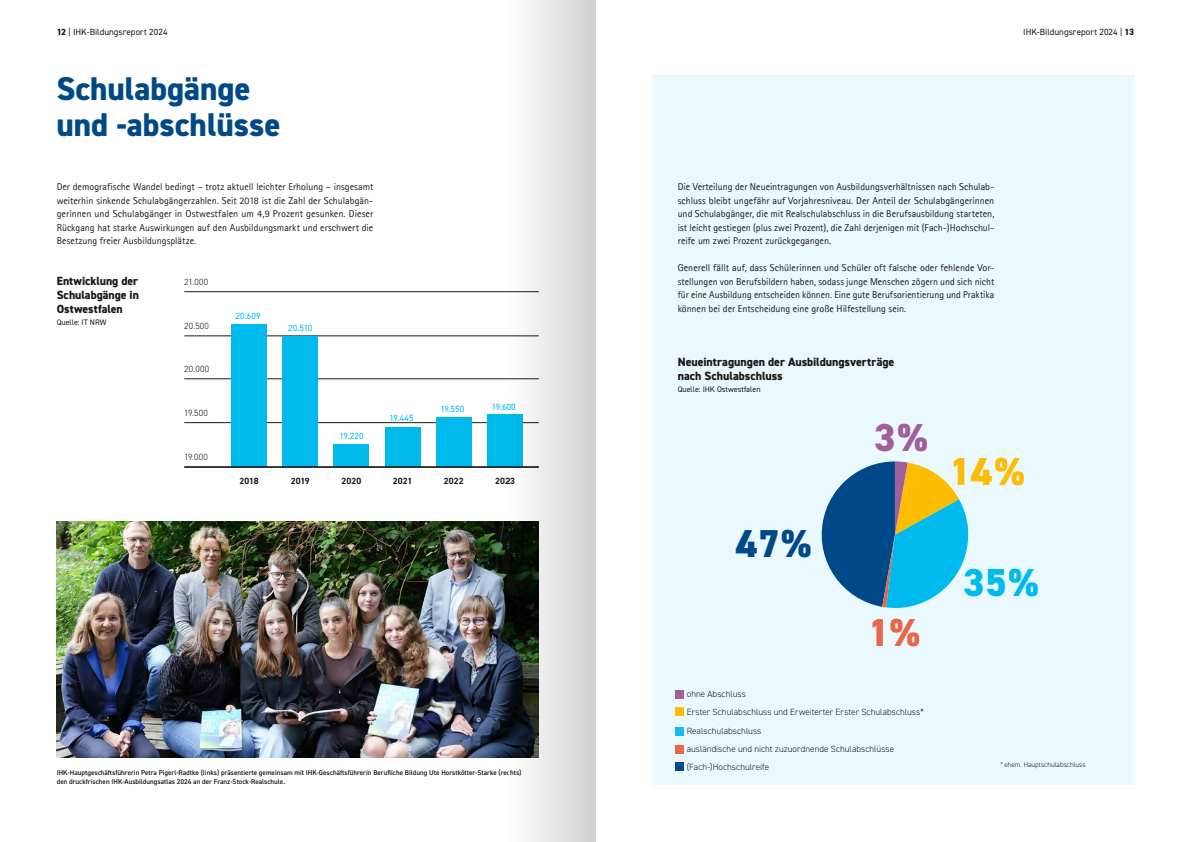
<style>
.page{position:relative;width:1191px;height:842px;background:#fff}
.page>*{position:absolute;margin:0;border:0;box-sizing:border-box;transform-origin:0 0}
.t1{font:800 39px "DIN2014";color:#fcbd00}
.t2{font:800 39px "DIN2014";color:#00baee}
.t3{font:800 39px "DIN2014";color:#004988}
.t4{font:800 39px "DIN2014";color:#9f5f9a}
.t5{font:800 39px "DIN2014";color:#e9664a}
.t6{font:800 33px/36px "DIN2014";color:#004988}
.t7{font:800 12px/13.9px "DIN2014";color:#1a1a18}
.t8{font:800 11.9px/13.9px "DIN2014";color:#1a1a18;text-align:justify}
.t9{font:10px/13.5px "Agfa Rotis Sans Serif";color:#1a1a18;text-align:justify}
.t10{font:300 9px/18.4px "DIN2014";letter-spacing:.005em;color:#1a1a18}
.t11{font:9px "DIN2014";color:#1a1a18}
.t12{font:9px "DIN2014";letter-spacing:.01em;color:#00baee}
.t13{font:700 9px "DIN2014";letter-spacing:.015em;color:#1a1a18}
.t14{font:8px "DIN2014";color:#1a1a18}
.t15{font:600 7px/9px "DIN2014";color:#1a1a18}
.t16{font:300 7px "DIN2014";color:#1a1a18}
.s1{font-weight:800}
.s2{font-family:"Oscine";font-weight:400}
.s3{font-family:"Oscine"}
</style>
<div class="page">
<hr style="left:184px;top:422px;width:355px;height:1px;background:#1a1a18">
<hr style="left:184px;top:379px;width:355px;height:1px;background:#1a1a18">
<hr style="left:184px;top:336px;width:355px;height:1px;background:#1a1a18">
<hr style="left:184px;top:291px;width:355px;height:1px;background:#1a1a18">
<div style="left:231px;top:324px;width:36px;height:143px;background:#00baee"></div>
<div style="left:333px;top:444px;width:36px;height:23px;background:#00baee"></div>
<div style="left:282px;top:336px;width:36px;height:131px;background:#00baee"></div>
<div style="left:385px;top:427px;width:35px;height:40px;background:#00baee"></div>
<div style="left:436px;top:417px;width:36px;height:50px;background:#00baee"></div>
<div style="left:487px;top:414px;width:36px;height:53px;background:#00baee"></div>
<hr style="left:184px;top:467px;width:355px;height:1px;background:#1a1a18">
<img style="left:57px;top:521px;width:451px;height:236px">
<div style="left:652px;top:75px;width:482px;height:710px;background:#e9f9fd"></div>
<div style="left:675px;top:690px;width:9px;height:8px;background:#9f5f9a"></div>
<div style="left:675px;top:727px;width:9px;height:9px;background:#19baee"></div>
<div style="left:675px;top:707px;width:9px;height:9px;background:#fcbe00"></div>
<div style="left:675px;top:745px;width:9px;height:8px;background:#e9664a"></div>
<div style="left:675px;top:763px;width:9px;height:8px;background:#004a88"></div>
<svg style="left:821px;top:461px;width:148px;height:147px"></svg>
<svg style="left:508px;top:0;width:87px;height:842px"></svg>
<p class="t11" style="left:57px;top:27px;width:112px"><span class="s1">12</span> | IHK-Bildungsreport 2024</p>
<p class="t11" style="left:1023px;top:27px;width:112px">IHK-Bildungsreport 2024 | <span class="s1">13</span></p>
<h2 class="t6" style="left:56px;top:71px;width:225px">Schulabgänge und -abschlüsse</h2>
<p class="t9" style="left:57px;top:180px;width:318px">Der demografische Wandel bedingt – trotz aktuell leichter Erholung – insgesamt weiterhin sinkende Schulabgängerzahlen. Seit 2018 ist die Zahl der Schulabgän&shy;gerinnen und Schulabgänger in Ostwestfalen um 4,9 Prozent gesunken. Dieser Rückgang hat starke Auswirkungen auf den Ausbildungsmarkt und erschwert die Besetzung freier Ausbildungsplätze.</p>
<p class="t8" style="left:57px;top:274px;width:84px">Entwicklung der Schulabgänge in Ostwestfalen</p>
<p class="t14" style="left:57px;top:317px;width:51px">Quelle: IT NRW</p>
<p class="t10" style="left:184px;top:273px;width:25px">21.000</p>
<p class="t12" style="left:235px;top:311px;width:27px">20.609</p>
<p class="t10" style="left:184px;top:317px;width:26px">20.500</p>
<p class="t12" style="left:288px;top:322px;width:26px">20.510</p>
<p class="t10" style="left:184px;top:360px;width:26px">20.000</p>
<p class="t10" style="left:184px;top:404px;width:25px">19.500</p>
<p class="t10" style="left:184px;top:448px;width:25px">19.000</p>
<p class="t12" style="left:339px;top:430px;width:26px">19.220</p>
<p class="t12" style="left:389px;top:412px;width:26px">19.445</p>
<p class="t12" style="left:440px;top:404px;width:25px">19.550</p>
<p class="t12" style="left:492px;top:401px;width:26px">19.600</p>
<p class="t13" style="left:239px;top:475px;width:21px">2018</p>
<p class="t13" style="left:291px;top:475px;width:20px">2019</p>
<p class="t13" style="left:341px;top:475px;width:21px">2020</p>
<p class="t13" style="left:393px;top:475px;width:21px">2021</p>
<p class="t13" style="left:444px;top:475px;width:21px">2022</p>
<p class="t13" style="left:495px;top:475px;width:21px">2023</p>
<p class="t15" style="left:57px;top:768px;width:466px">IHK-Hauptgeschäftsführerin Petra Pigerl-Radtke (links) präsentierte gemeinsam mit IHK-Geschäftsführerin Berufliche Bildung Ute Horstkötter-Starke (rechts) den druckfrischen IHK-Ausbildungsatlas 2024 an der Franz-Stock-Realschule.</p>
<p class="t9" style="left:677px;top:180px;width:318px">Die Verteilung der Neueintragungen von Ausbildungsverhältnissen nach Schulab&shy;schluss bleibt ungefähr auf Vorjahresniveau. Der Anteil der Schulabgängerinnen und Schulabgänger, die mit Realschulabschluss in die Berufsausbildung starteten, ist leicht gestiegen (plus zwei Prozent), die Zahl derjenigen mit (Fach-)Hochschul&shy;reife um zwei Prozent zurückgegangen.</p>
<p class="t9" style="left:677px;top:261px;width:318px">Generell fällt auf, dass Schülerinnen und Schüler oft falsche oder fehlende Vor&shy;stellungen von Berufsbildern haben, sodass junge Menschen zögern und sich nicht für eine Ausbildung entscheiden können. Eine gute Berufsorientierung und Praktika können bei der Entscheidung eine große Hilfestellung sein.</p>
<p class="t7" style="left:677px;top:355px;width:218px">Neueintragungen der Ausbildungsverträge nach Schulabschluss</p>
<p class="t14" style="left:677px;top:384px;width:84px">Quelle: IHK Ostwestfalen</p>
<h1 class="t3" style="left:736px;top:518px;width:77px">47 %</h1>
<h1 class="t4" style="left:874px;top:412px;width:55px">3 %</h1>
<h1 class="t5" style="left:868px;top:606px;width:54px">1%</h1>
<p class="t10" style="left:687px;top:685px;width:61px">ohne Abschluss</p>
<p class="t10" style="left:687px;top:722px;width:76px">Realschulabschluss</p>
<p class="t10" style="left:687px;top:702px;width:238px">Erster Schulabschluss und Erweiterter Erster Schulabschluss<span class="s2">*</span></p>
<p class="t10" style="left:687px;top:739px;width:209px">ausländische und nicht zuzuordnende Schulabschlüsse (Fach-)Hochschulreife</p>
<h1 class="t1" style="left:949px;top:446px;width:77px">14 %</h1>
<h1 class="t2" style="left:963px;top:556px;width:77px">35 %</h1>
<p class="t16" style="left:1000px;top:761px;width:87px"><span class="s3">*</span> ehem. Hauptschulabschluss</p>
</div>
